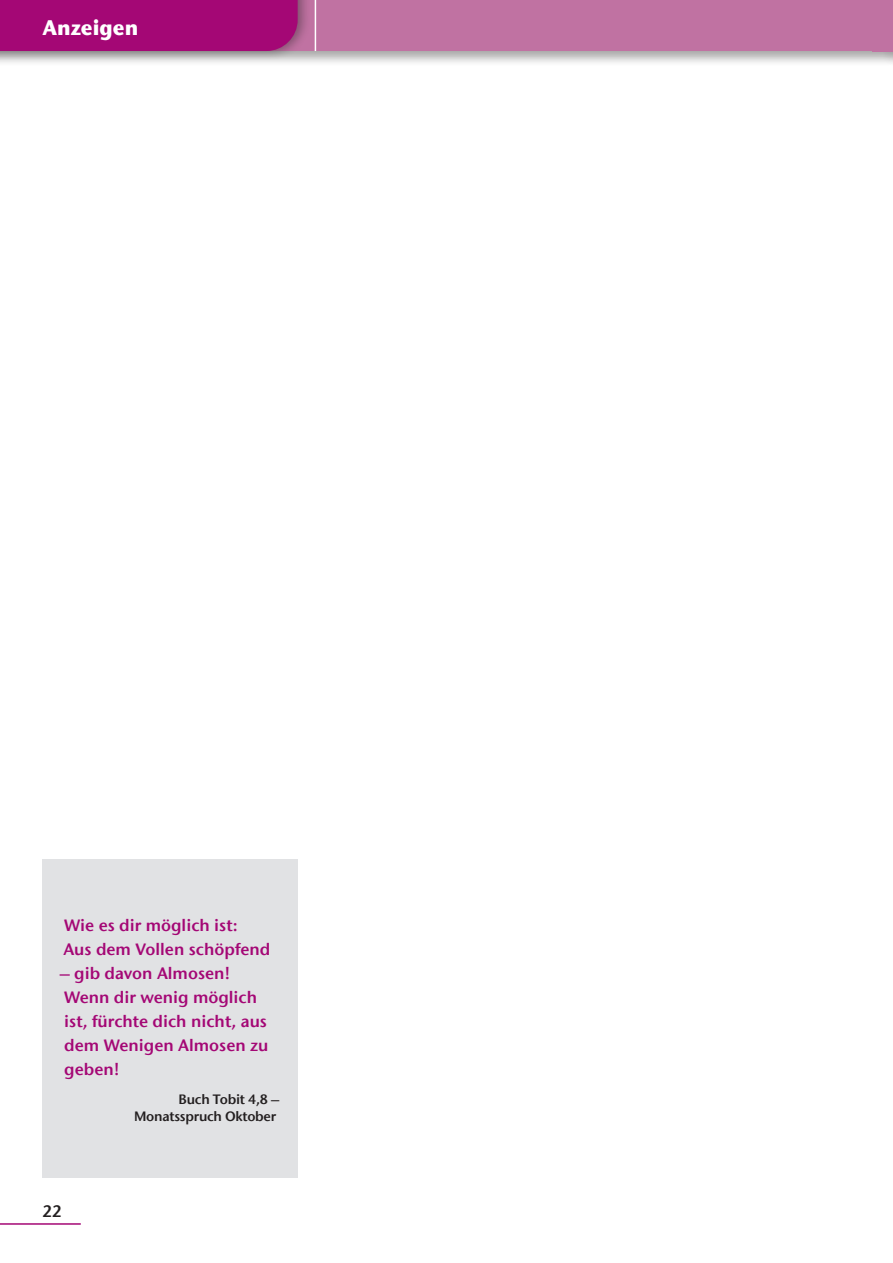
<style>
.page{position:relative;width:893px;height:1263px;background:#fff}
.page>*{position:absolute;margin:0;border:0;box-sizing:border-box;transform-origin:0 0}
.Rubriken{font:700 21px "ITC Stone Sans Com";color:#fff;scale:.95 1}
.Hinweis__Spruch_Zeil{font:16.5px/24px "ITC Stone Sans Com Semi";color:#a40775}
.t1{font:16.5px "ITC Stone Sans Com Semi";color:#231f20;scale:.95 1}
.Hinweis__Spruch_letz{font:13.5px/16.5px "ITC Stone Sans Com Semi";letter-spacing:-.02em;color:#231f20;text-align:right}
</style>
<div class="page">
<div style="left:0;top:0;width:893px;height:66px;background:#231f20;opacity:.4"></div>
<div style="left:0;top:0;width:893px;height:51px;background:#c072a2"></div>
<div style="left:883px;top:0;width:10px;height:66px;background:#231f20;opacity:.4"></div>
<div style="left:873px;top:0;width:20px;height:51px;background:#c072a2"></div>
<div style="left:0;top:0;width:311px;height:60px;background:#231f20;opacity:.4"></div>
<div style="left:0;top:0;width:298px;height:51px;background:#a40775"></div>
<hr style="left:0;top:1223px;width:81px;height:2px;background:#a40775">
<hr style="left:315px;top:0;width:1px;height:51px;background:#fff">
<div style="left:43px;top:859px;width:255px;height:319px;background:#e1e2e4"></div>
<h2 class="Rubriken" style="left:43px;top:14px;width:102px">Anzeigen</h2>
<p class="Hinweis__Spruch_Zeil" style="left:63px;top:913px;width:209px">Wie es dir möglich ist:<br>Aus dem Vollen schöpfend</p>
<p class="Hinweis__Spruch_Zeil" style="left:60px;top:961px;width:210px">– gib davon Almosen!<br>Wenn dir wenig möglich ist, fürchte dich nicht, aus dem Wenigen Almosen zu geben!</p>
<p class="Hinweis__Spruch_letz" style="left:134px;top:1091px;width:147px">Buch Tobit 4,8 –<br>Monatsspruch Oktober</p>
<p class="t1" style="left:43px;top:1201px;width:22px">22</p>
</div>
